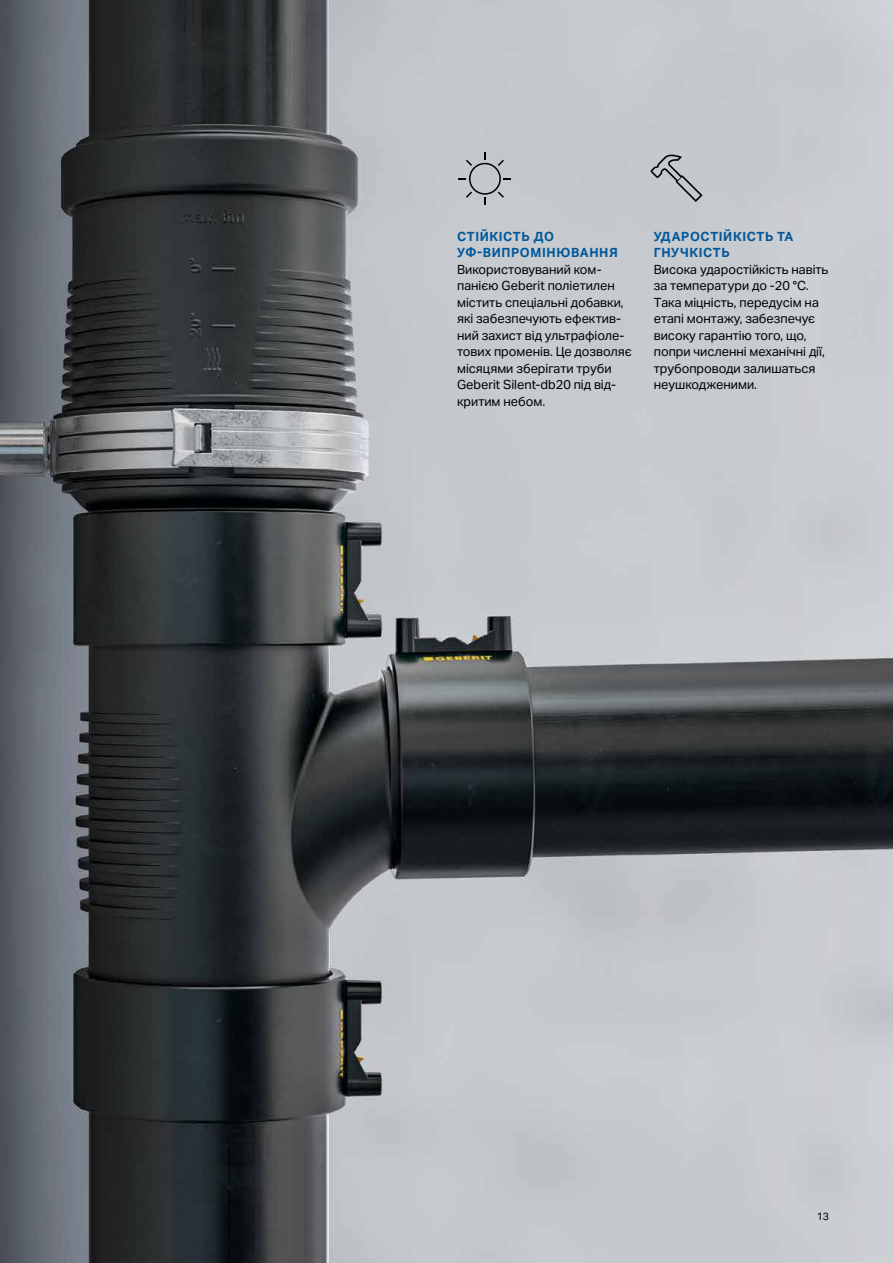
<style>
.page{position:relative;width:893px;height:1263px;background:#fff}
.page>*{position:absolute;margin:0;border:0;box-sizing:border-box;transform-origin:0 0}
.t1{font:12.75px/16.5px "Aktiv Grotesk Geberit";color:#000}
.t2{font:700 12.75px/16.5px "Aktiv Grotesk Geberit";letter-spacing:.05em;color:#005799}
.t3{font:10.5px "Aktiv Grotesk Geberit";color:#000}
</style>
<div class="page">
<img style="left:0;top:0;width:893px;height:1263px">
<svg style="left:650px;top:152px;width:52px;height:50px;background:#afb2b6"></svg>
<svg style="left:459px;top:153px;width:52px;height:52px;background:#b2b5ba"></svg>
<p class="t2" style="left:457px;top:228px;width:162px">СТІЙКІСТЬ ДО<br>УФ-ВИПРОМІНЮВАННЯ</p>
<p class="t1" style="left:457px;top:261px;width:176px">Використовуваний ком&shy;панією Geberit поліетилен містить спеціальні добавки, які забезпечують ефектив&shy;ний захист від ультрафіоле&shy;тових променів. Це дозволяє місяцями зберігати труби<br>Geberit Silent-db20 під від&shy;критим небом.</p>
<p class="t2" style="left:654px;top:227px;width:141px">УДАРОСТІЙКІСТЬ ТА<br>ГНУЧКІСТЬ</p>
<p class="t1" style="left:654px;top:261px;width:176px">Висока ударостійкість навіть за температури до -20 °C.<br>Tака міцність, передусім на етапі монтажу, забезпечує високу гарантію того, що, попри численні механічні дії, трубопроводи залишаться неушкодженими.</p>
<p class="t3" style="left:817px;top:1210px;width:14px">13</p>
</div>
